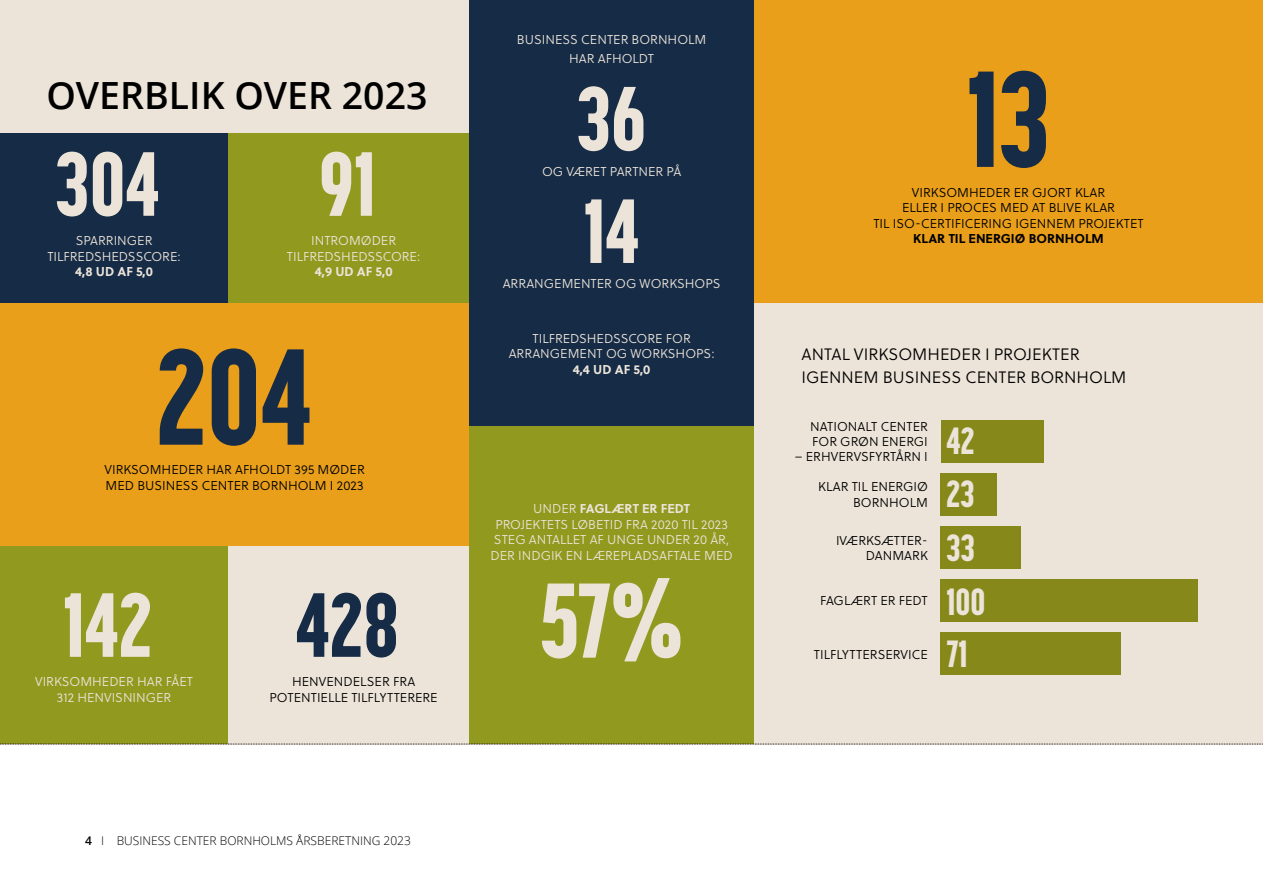
<style>
.page{position:relative;width:1263px;height:893px;background:#fff}
.page>*{position:absolute;margin:0;border:0;box-sizing:border-box;transform-origin:0 0}
.t1{font:800 135px "Korolev Compressed";color:#162b46}
.t2{font:800 105px "Korolev Compressed";color:#ece4d9}
.t3{font:800 90px "Korolev Compressed";color:#ece4d9}
.t4{font:800 90px "Korolev Compressed";color:#162b46}
.t5{font:600 37.5px "Open Sans";color:#000}
.t6{font:800 37.5px/52.9px "Korolev Compressed";color:#ece4d9}
.t7{font:16.5px/22.5px "Soleil Lt";color:#000}
.t8{font:12.9px/15.5px "Soleil Lt";color:#000}
.t9{font:12.9px/15.5px "Soleil Lt";color:#ece4d9;text-align:center}
.t10{font:700 12.9px "Soleil";color:#ece4d9}
.t11{font:700 12.9px "Soleil";color:#000}
.t12{font:300 12px "Open Sans";color:#000}
.s1{font-weight:600}
.s2{font-family:"Soleil Lt";font-weight:400}
</style>
<div class="page">
<div style="left:0;top:0;width:1263px;height:744px;background:#ece4d9"></div>
<div style="left:0;top:303px;width:469px;height:246px;background:#e99f1a"></div>
<div style="left:0;top:133px;width:228px;height:170px;background:#162b46"></div>
<div style="left:0;top:546px;width:228px;height:198px;background:#92991f"></div>
<div style="left:228px;top:133px;width:243px;height:170px;background:#92991f"></div>
<div style="left:228px;top:546px;width:243px;height:198px;background:#ece4d9"></div>
<div style="left:469px;top:426px;width:285px;height:318px;background:#92991f"></div>
<div style="left:754px;top:0;width:509px;height:303px;background:#e99f1a"></div>
<div style="left:469px;top:0;width:285px;height:426px;background:#162b46"></div>
<div style="left:941px;top:420px;width:102px;height:42px;background:#87881a"></div>
<div style="left:941px;top:473px;width:56px;height:43px;background:#87881a"></div>
<div style="left:941px;top:579px;width:257px;height:43px;background:#87881a"></div>
<div style="left:941px;top:526px;width:80px;height:43px;background:#87881a"></div>
<div style="left:941px;top:632px;width:180px;height:43px;background:#87881a"></div>
<svg style="left:0;top:744px;width:1263px;height:1px"></svg>
<h3 class="t5" style="left:46px;top:70px;width:383px">OVERBLIK OVER 2023</h3>
<h3 class="t3" style="left:56px;top:132px;width:106px">304</h3>
<p class="t9" style="left:47px;top:233px;width:135px">SPARRINGER<br>TILFREDSHEDSSCORE:</p>
<p class="t10" style="left:75px;top:261px;width:79px">4,8 UD AF 5,0</p>
<h3 class="t3" style="left:319px;top:132px;width:58px">91</h3>
<p class="t9" style="left:287px;top:233px;width:135px">INTROMØDER<br>TILFREDSHEDSSCORE:</p>
<p class="t10" style="left:315px;top:261px;width:79px">4,9 UD AF 5,0</p>
<h1 class="t1" style="left:157px;top:318px;width:157px">204</h1>
<p class="t8" style="left:104px;top:462px;width:262px">VIRKSOMHEDER HAR AFHOLDT 395 MØDER<br>MED BUSINESS CENTER BORNHOLM I 2023</p>
<h3 class="t3" style="left:63px;top:573px;width:91px">142</h3>
<p class="t9" style="left:35px;top:674px;width:160px">VIRKSOMHEDER HAR FÅET<br>312 HENVISNINGER</p>
<h3 class="t4" style="left:296px;top:573px;width:105px">428</h3>
<p class="t8" style="left:270px;top:674px;width:170px;text-align:center">HENVENDELSER FRA<br>POTENTIELLE TILFLYTTERERE</p>
<p class="t12" style="left:85px;top:833px;width:327px"><span class="s1">4</span> I BUSINESS CENTER BORNHOLMS ÅRSBERETNING 2023</p>
<p class="t9" style="left:517px;top:30px;width:191px;line-height:19.5px">BUSINESS CENTER BORNHOLM<br>HAR AFHOLDT</p>
<h3 class="t3" style="left:577px;top:66px;width:71px">36</h3>
<p class="t9" style="left:542px;top:164px;width:141px">OG VÆRET PARTNER PÅ</p>
<h3 class="t3" style="left:584px;top:179px;width:58px">14</h3>
<p class="t9" style="left:503px;top:276px;width:219px">ARRANGEMENTER OG WORKSHOPS</p>
<p class="t9" style="left:509px;top:330px;width:207px">TILFREDSHEDSSCORE FOR<br>ARRANGEMENT OG WORKSHOPS:</p>
<p class="t10" style="left:573px;top:359px;width:79px">4,4 UD AF 5,0</p>
<p class="t10" style="left:533px;top:499px;width:158px"><span class="s2">UNDER</span> FAGLÆRT ER FEDT</p>
<p class="t9" style="left:490px;top:516px;width:244px">PROJEKTETS LØBETID FRA 2020 TIL 2023<br>STEG ANTALLET AF UNGE UNDER 20 ÅR,<br>DER INDGIK EN LÆREPLADSAFTALE MED</p>
<h2 class="t2" style="left:540px;top:559px;width:144px">57%</h2>
<h1 class="t1" style="left:967px;top:41px;width:85px">13</h1>
<p class="t8" style="left:873px;top:185px;width:272px;text-align:center">VIRKSOMHEDER ER GJORT KLAR<br>ELLER I PROCES MED AT BLIVE KLAR<br>TIL ISO-CERTIFICERING IGENNEM PROJEKTET</p>
<p class="t11" style="left:913px;top:229px;width:192px">KLAR TIL ENERGIØ BORNHOLM</p>
<p class="t7" style="left:802px;top:343px;width:326px">ANTAL VIRKSOMHEDER I PROJEKTER<br>IGENNEM BUSINESS CENTER BORNHOLM</p>
<p class="t8" style="left:810px;top:418px;width:119px">NATIONALT CENTER<br>FOR GRØN ENERGI</p>
<p class="t8" style="left:795px;top:449px;width:134px">– ERHVERVSFYRTÅRN I</p>
<p class="t8" style="left:818px;top:479px;width:111px;text-align:right">KLAR TIL ENERGIØ<br>BORNHOLM</p>
<p class="t8" style="left:836px;top:532px;width:93px;text-align:right">IVÆRKSÆTTER-<br>DANMARK</p>
<p class="t8" style="left:820px;top:593px;width:109px">FAGLÆRT ER FEDT</p>
<p class="t8" style="left:814px;top:646px;width:115px">TILFLYTTERSERVICE</p>
<h3 class="t6" style="left:946px;top:414px;width:30px">42<br>23</h3>
<h3 class="t6" style="left:946px;top:520px;width:30px">33</h3>
<h3 class="t6" style="left:946px;top:575px;width:40px;line-height:52.3px">100<br>71</h3>
</div>
